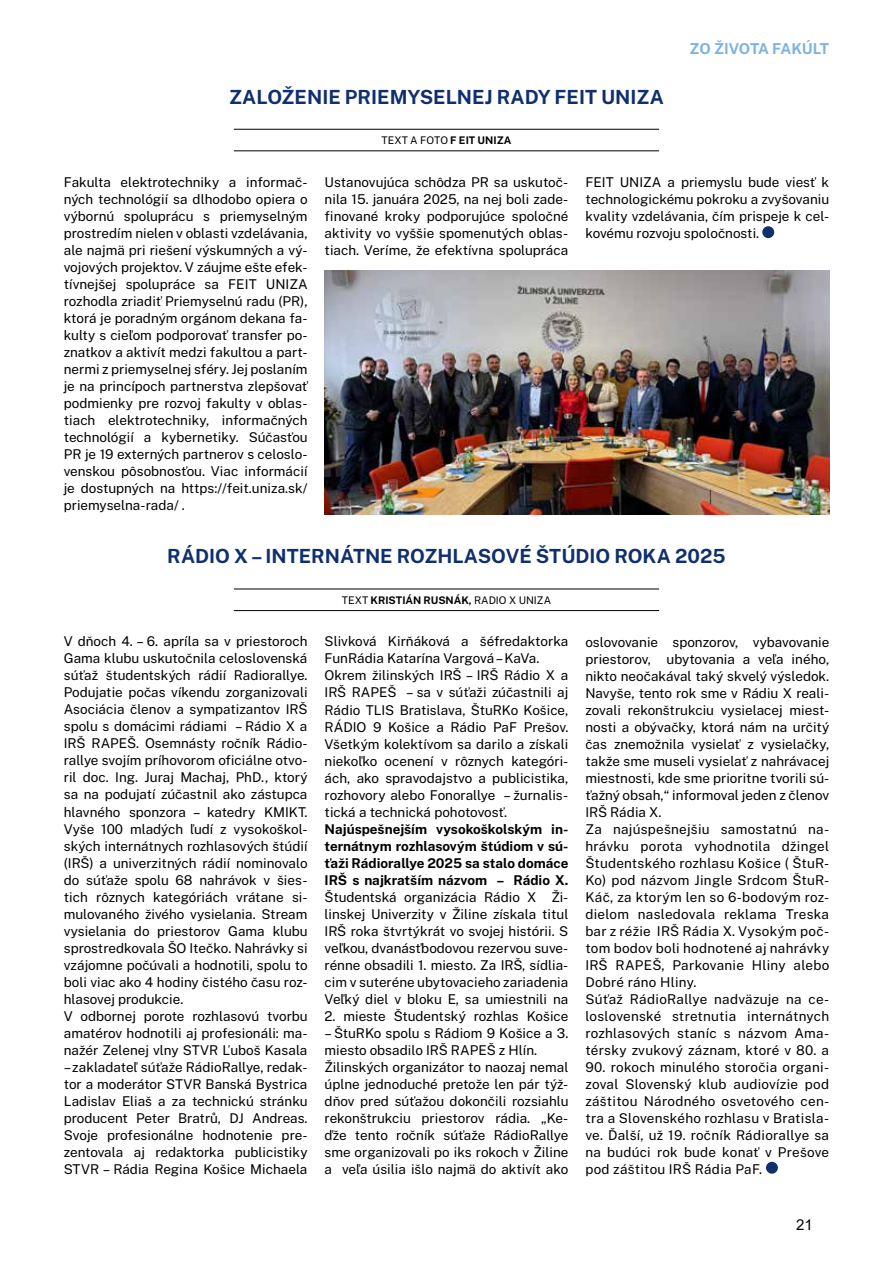
<style>
.page{position:relative;width:893px;height:1263px;background:#fff}
.page>*{position:absolute;margin:0;border:0;box-sizing:border-box;transform-origin:0 0}
.t1{font:700 19.5px "Public Sans";color:#0f306d}
.t2{font:700 15px "Public Sans";color:#7db3e1}
.t3{font:15px "Arial";color:#000}
.t4{font:13.5px/17px "Public Sans";color:#000;text-align:justify}
.t5{font:700 13.5px/17px "Public Sans";color:#000;text-align:justify}
.t6{font:10.5px "Public Sans";color:#000}
.s1{font-weight:700}
</style>
<div class="page">
<hr style="left:234px;top:129px;width:425px;height:1px;background:#000">
<hr style="left:234px;top:150px;width:425px;height:1px;background:#000">
<div style="left:762px;top:226px;width:12px;height:12px;background:#0f306d;border-radius:50%"></div>
<img style="left:325px;top:271px;width:504px;height:243px">
<hr style="left:234px;top:589px;width:425px;height:1px;background:#000">
<hr style="left:234px;top:610px;width:425px;height:1px;background:#000">
<div style="left:766px;top:1162px;width:12px;height:12px;background:#0f306d;border-radius:50%"></div>
<p class="t2" style="left:689px;top:37px;width:141px">ZO ŽIVOTA FAKÚLT</p>
<h1 class="t1" style="left:229px;top:82px;width:436px">ZALOŽENIE PRIEMYSELNEJ RADY FEIT UNIZA</h1>
<p class="t6" style="left:382px;top:133px;width:131px">TEXT A FOTO <span class="s1">F EIT UNIZA</span></p>
<p class="t4" style="left:64px;top:173px;width:245px">Fakulta elektrotechniky a informač&shy;ných technológií sa dlhodobo opiera o výbornú spoluprácu s priemyselným prostredím nielen v oblasti vzdelávania, ale najmä pri riešení výskumných a vý&shy;vojových projektov. V záujme ešte efek&shy;tívnejšej spolupráce sa FEIT UNIZA rozhodla zriadiť Priemyselnú radu (PR), ktorá je poradným orgánom dekana fa&shy;kulty s cieľom podporovať transfer po&shy;znatkov a aktivít medzi fakultou a part&shy;nermi z priemyselnej sféry. Jej poslaním je na princípoch partnerstva zlepšovať podmienky pre rozvoj fakulty v oblas&shy;tiach elektrotechniky, informačných technológií a kybernetiky. Súčasťou PR je 19 externých partnerov s celoslo&shy;venskou pôsobnosťou. Viac informácií je dostupných na https://feit.uniza.sk/ priemyselna-rada/ .</p>
<p class="t4" style="left:325px;top:173px;width:245px">Ustanovujúca schôdza PR sa uskutoč&shy;nila 15. januára 2025, na nej boli zade&shy;finované kroky podporujúce spoločné aktivity vo vyššie spomenutých oblas&shy;tiach. Veríme, že efektívna spolupráca</p>
<p class="t4" style="left:585px;top:173px;width:245px">FEIT UNIZA a priemyslu bude viesť k technologickému pokroku a zvyšovaniu kvality vzdelávania, čím prispeje k cel&shy;kovému rozvoju spoločnosti.</p>
<h1 class="t1" style="left:167px;top:542px;width:560px">RÁDIO X – INTERNÁTNE ROZHLASOVÉ ŠTÚDIO ROKA 2025</h1>
<p class="t6" style="left:342px;top:592px;width:211px">TEXT <span class="s1">KRISTIÁN RUSNÁK,</span> RADIO X UNIZA</p>
<p class="t4" style="left:64px;top:632px;width:245px;text-align:left">V dňoch 4. – 6. apríla sa v priestoroch Gama klubu uskutočnila celoslovenská súťaž študentských rádií Radiorallye.<br>Podujatie počas víkendu zorganizovali Asociácia členov a sympatizantov IRŠ spolu s domácimi rádiami – Rádio X a IRŠ RAPEŠ. Osemnásty ročník Rádio&shy;rallye svojím príhovorom oficiálne otvo&shy;ril doc. Ing. Juraj Machaj, PhD., ktorý sa na podujatí zúčastnil ako zástupca hlavného sponzora – katedry KMIKT.<br>Vyše 100 mladých ľudí z vysokoškol&shy;ských internátnych rozhlasových štúdií (IRŠ) a univerzitných rádií nominovalo do súťaže spolu 68 nahrávok v šies&shy;tich rôznych kategóriách vrátane si&shy;mulovaného živého vysielania. Stream vysielania do priestorov Gama klubu sprostredkovala ŠO Itečko. Nahrávky si vzájomne počúvali a hodnotili, spolu to boli viac ako 4 hodiny čistého času roz&shy;hlasovej produkcie.<br>V odbornej porote rozhlasovú tvorbu amatérov hodnotili aj profesionáli: ma&shy;nažér Zelenej vlny STVR Ľuboš Kasala</p>
<p class="t4" style="left:64px;top:1057px;width:245px">– zakladateľ súťaže RádioRallye, redak&shy;tor a moderátor STVR Banská Bystrica Ladislav Eliaš a za technickú stránku producent Peter Bratrů, DJ Andreas.<br>Svoje profesionálne hodnotenie pre&shy;zentovala aj redaktorka publicistiky STVR – Rádia Regina Košice Michaela</p>
<p class="t4" style="left:325px;top:632px;width:245px;text-align:left">Slivková Kirňáková a šéfredaktorka FunRádia Katarína Vargová – KaVa.<br>Okrem žilinských IRŠ – IRŠ Rádio X a IRŠ RAPEŠ – sa v súťaži zúčastnili aj Rádio TLIS Bratislava, ŠtuRKo Košice, RÁDIO 9 Košice a Rádio PaF Prešov.<br>Všetkým kolektívom sa darilo a získali niekoľko ocenení v rôznych kategóri&shy;ách, ako spravodajstvo a publicistika, rozhovory alebo Fonorallye – žurnalis&shy;tická a technická pohotovosť.</p>
<p class="t5" style="left:325px;top:819px;width:245px">Najúspešnejším vysokoškolským in&shy;ternátnym rozhlasovým štúdiom v sú&shy;ťaži Rádiorallye 2025 sa stalo domáce IRŠ s najkratším názvom – Rádio X.</p>
<p class="t4" style="left:325px;top:887px;width:245px">Študentská organizácia Rádio X Ži&shy;linskej Univerzity v Žiline získala titul IRŠ roka štvrtýkrát vo svojej histórii. S veľkou, dvanásťbodovou rezervou suve&shy;rénne obsadili 1. miesto. Za IRŠ, sídlia&shy;cim v suteréne ubytovacieho zariadenia Veľký diel v bloku E, sa umiestnili na</p>
<p class="t4" style="left:325px;top:1006px;width:245px">2. mieste Študentský rozhlas Košice</p>
<p class="t4" style="left:325px;top:1023px;width:245px;text-align:left">– ŠtuRKo spolu s Rádiom 9 Košice a 3. miesto obsadilo IRŠ RAPEŠ z Hlín.<br>Žilinských organizátor to naozaj nemal úplne jednoduché pretože len pár týž&shy;dňov pred súťažou dokončili rozsiahlu rekonštrukciu priestorov rádia. „Ke&shy;ďže tento ročník súťaže RádioRallye sme organizovali po iks rokoch v Žiline a veľa úsilia išlo najmä do aktivít ako</p>
<p class="t4" style="left:585px;top:632px;width:245px;text-align:left">oslovovanie sponzorov, vybavovanie priestorov, ubytovania a veľa iného, nikto neočakával taký skvelý výsledok.<br>Navyše, tento rok sme v Rádiu X reali&shy;zovali rekonštrukciu vysielacej miest&shy;nosti a obývačky, ktorá nám na určitý čas znemožnila vysielať z vysielačky, takže sme museli vysielať z nahrávacej miestnosti, kde sme prioritne tvorili sú&shy;ťažný obsah,“ informoval jeden z členov IRŠ Rádia X.<br>Za najúspešnejšiu samostatnú na&shy;hrávku porota vyhodnotila džingel Študentského rozhlasu Košice ( ŠtuR-Ko) pod názvom Jingle Srdcom ŠtuR-Káč, za ktorým len so 6-bodovým roz&shy;dielom nasledovala reklama Treska bar z réžie IRŠ Rádia X. Vysokým poč&shy;tom bodov boli hodnotené aj nahrávky IRŠ RAPEŠ, Parkovanie Hliny alebo Dobré ráno Hliny.<br>Súťaž RádioRallye nadväzuje na ce&shy;loslovenské stretnutia internátnych rozhlasových staníc s názvom Ama&shy;térsky zvukový záznam, ktoré v 80. a</p>
<p class="t4" style="left:585px;top:1057px;width:245px">90. rokoch minulého storočia organi&shy;zoval Slovenský klub audiovízie pod záštitou Národného osvetového cen&shy;tra a Slovenského rozhlasu v Bratisla&shy;ve. Ďalší, už 19. ročník Rádiorallye sa na budúci rok bude konať v Prešove pod záštitou IRŠ Rádia PaF.</p>
<p class="t3" style="left:796px;top:1214px;width:18px">21</p>
</div>
